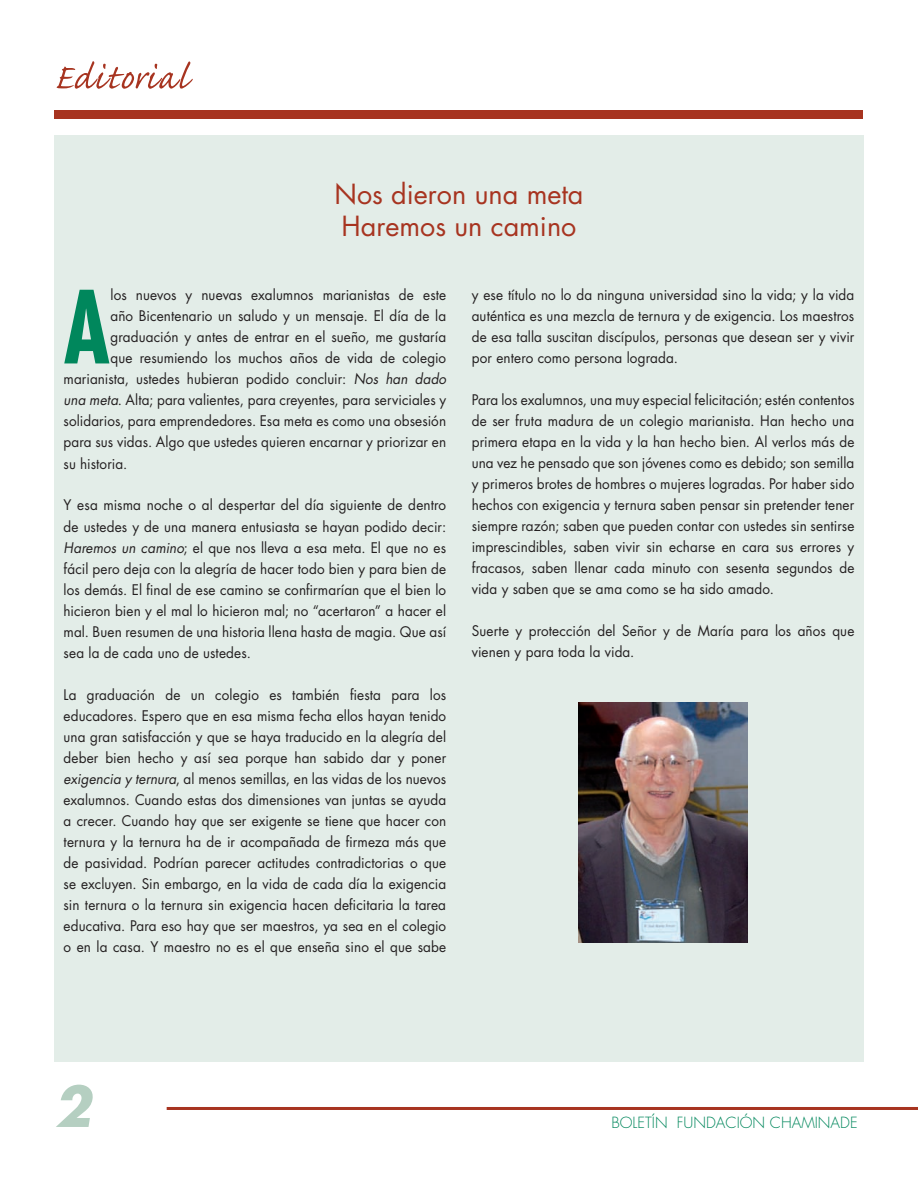
<style>
.page{position:relative;width:918px;height:1188px;background:#fff}
.page>*{position:absolute;margin:0;border:0;box-sizing:border-box;transform-origin:0 0}
.t1{font:700 condensed 97.8px "Futura Std";color:#00875c;scale:.9 1}
.t2{font:italic 700 54px "Futura Std";color:#b5cfc1}
.t3{font:27px/32.4px "Futura Std";color:#a73420}
.t4{font:300 15px "Futura Std";color:#00875c}
.t5{font:14.25px/21px "Futura Std";letter-spacing:.01em;color:#231f20;text-align:justify;scale:.95 1}
.s1{font-style:italic}
</style>
<div class="page">
<div style="left:54px;top:110px;width:808px;height:8px;background:#a73420"></div>
<hr style="left:167px;top:1107px;width:751px;height:3px;background:#a73420">
<div style="left:54px;top:135px;width:810px;height:927px;background:#e3ede8"></div>
<svg style="left:56px;top:61px;width:137px;height:28px"></svg>
<img style="left:579px;top:702px;width:168px;height:241px">
<h3 class="t3" style="left:334px;top:178px;width:251px">Nos dieron una meta<br>Haremos un camino</h3>
<h1 class="t1" style="left:64px;top:267px;width:53px">A</h1>
<p class="t5" style="left:111px;top:285px;width:355px">los nuevos y nuevas exalumnos marianistas de este</p>
<p class="t5" style="left:111px;top:306px;width:355px">año Bicentenario un saludo y un mensaje. El día de la</p>
<p class="t5" style="left:111px;top:327px;width:355px">graduación y antes de entrar en el sueño, me gustaría</p>
<p class="t5" style="left:111px;top:348px;width:355px">que resumiendo los muchos años de vida de colegio</p>
<p class="t5" style="left:64px;top:369px;width:404px">marianista, ustedes hubieran podido concluir: <span class="s1">Nos han dado</span></p>
<p class="t5" style="left:64px;top:390px;width:404px"><span class="s1">una meta</span>. Alta; para valientes, para creyentes, para serviciales y</p>
<p class="t5" style="left:64px;top:411px;width:404px">solidarios, para emprendedores. Esa meta es como una obsesión</p>
<p class="t5" style="left:64px;top:432px;width:404px">para sus vidas. Algo que ustedes quieren encarnar y priorizar en</p>
<p class="t5" style="left:64px;top:453px;width:69px">su historia.</p>
<p class="t5" style="left:64px;top:495px;width:404px">Y esa misma noche o al despertar del día siguiente de dentro de ustedes y de una manera entusiasta se hayan podido decir:<br><span class="s1">Haremos un camino</span>; el que nos lleva a esa meta. El que no es fácil pero deja con la alegría de hacer todo bien y para bien de los demás. El final de ese camino se confirmarían que el bien lo hicieron bien y el mal lo hicieron mal; no “acertaron” a hacer el mal. Buen resumen de una historia llena hasta de magia. Que así sea la de cada uno de ustedes.</p>
<p class="t5" style="left:64px;top:684px;width:404px">La graduación de un colegio es también fiesta para los educadores. Espero que en esa misma fecha ellos hayan tenido una gran satisfacción y que se haya traducido en la alegría del deber bien hecho y así sea porque han sabido dar y poner <span class="s1">exigencia y ternura</span>, al menos semillas, en las vidas de los nuevos exalumnos. Cuando estas dos dimensiones van juntas se ayuda a crecer. Cuando hay que ser exigente se tiene que hacer con ternura y la ternura ha de ir acompañada de firmeza más que de pasividad. Podrían parecer actitudes contradictorias o que se excluyen. Sin embargo, en la vida de cada día la exigencia sin ternura o la ternura sin exigencia hacen deficitaria la tarea educativa. Para eso hay que ser maestros, ya sea en el colegio o en la casa. Y maestro no es el que enseña sino el que sabe</p>
<p class="t5" style="left:472px;top:284px;width:404px">y ese título no lo da ninguna universidad sino la vida; y la vida auténtica es una mezcla de ternura y de exigencia. Los maestros de esa talla suscitan discípulos, personas que desean ser y vivir por entero como persona lograda.</p>
<p class="t5" style="left:472px;top:389px;width:404px">Para los exalumnos, una muy especial felicitación; estén contentos de ser fruta madura de un colegio marianista. Han hecho una primera etapa en la vida y la han hecho bien. Al verlos más de una vez he pensado que son jóvenes como es debido; son semilla y primeros brotes de hombres o mujeres logradas. Por haber sido hechos con exigencia y ternura saben pensar sin pretender tener siempre razón; saben que pueden contar con ustedes sin sentirse imprescindibles, saben vivir sin echarse en cara sus errores y fracasos, saben llenar cada minuto con sesenta segundos de vida y saben que se ama como se ha sido amado.</p>
<p class="t5" style="left:472px;top:620px;width:404px">Suerte y protección del Señor y de María para los años que vienen y para toda la vida.</p>
<h2 class="t2" style="left:54px;top:1071px;width:39px">2</h2>
<p class="t4" style="left:611px;top:1114px;width:248px">BOLETÍN FUNDACIÓN CHAMINADE</p>
</div>
